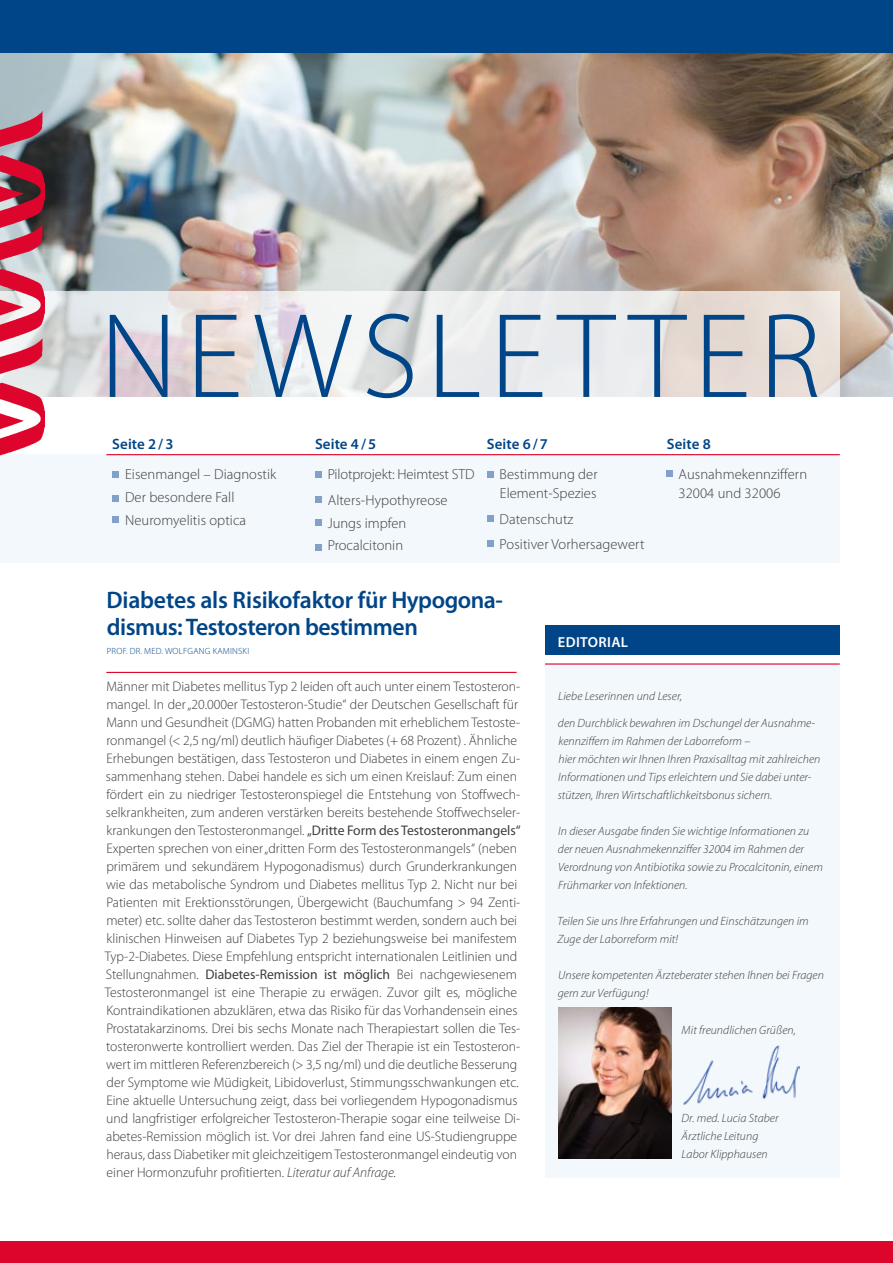
<style>
.page{position:relative;width:893px;height:1263px;background:#fff}
.page>*{position:absolute;margin:0;border:0;box-sizing:border-box;transform-origin:0 0}
.t1{font:300 121.8px "Myriad Pro";letter-spacing:.07em;color:#004587}
.t2{font:600 24px/27px "Myriad Pro";letter-spacing:-.02em;color:#004587}
.t3{font:600 15px "Myriad Pro";letter-spacing:.005em;color:#004587}
.t4{font:300 14.55px/23px "Myriad Pro";letter-spacing:.005em;color:#3c3c3b}
.t5{font:600 14.55px "Myriad Pro";letter-spacing:.025em;color:#fff}
.t6{font:300 13.95px/18px "Myriad Pro";color:#3c3c3b}
.t7{font:italic 300 12px/18px "Myriad Pro";letter-spacing:.005em;color:#3c3c3b}
.t8{font:300 9px "Myriad Pro";letter-spacing:.025em;color:#004587}
.s1{font-weight:400}
.s2{font-style:italic}
</style>
<div class="page">
<div style="left:0;top:454px;width:840px;height:109px;background:#f3f8fc"></div>
<div style="left:545px;top:664px;width:295px;height:514px;background:#f3f8fc"></div>
<div style="left:545px;top:626px;width:295px;height:29px;background:#004587"></div>
<hr style="left:545px;top:663px;width:295px;height:2px;background:#dd052b">
<img style="left:0;top:53px;width:893px;height:344px">
<hr style="left:106px;top:672px;width:411px;height:1px;background:#dd052b">
<div style="left:112px;top:471px;width:7px;height:6px;background:#81a0ca"></div>
<div style="left:112px;top:496px;width:7px;height:6px;background:#81a0ca"></div>
<div style="left:112px;top:517px;width:7px;height:6px;background:#81a0ca"></div>
<svg style="left:315px;top:471px;width:6px;height:6px"></svg>
<div style="left:315px;top:496px;width:6px;height:7px;background:#81a0ca"></div>
<div style="left:315px;top:519px;width:6px;height:7px;background:#81a0ca"></div>
<svg style="left:315px;top:544px;width:6px;height:6px"></svg>
<svg style="left:487px;top:471px;width:6px;height:6px"></svg>
<div style="left:487px;top:515px;width:6px;height:7px;background:#81a0ca"></div>
<svg style="left:487px;top:541px;width:6px;height:6px"></svg>
<img style="left:558px;top:1008px;width:113px;height:151px">
<img style="left:683px;top:1045px;width:116px;height:60px">
<svg style="left:666px;top:471px;width:6px;height:6px"></svg>
<hr style="left:106px;top:454px;width:734px;height:1px;background:#dd052b">
<div style="left:0;top:0;width:893px;height:53px;background:#004587"></div>
<div style="left:0;top:1242px;width:893px;height:21px;background:#dd052b"></div>
<svg style="left:44px;top:292px;width:796px;height:105px;background:#e6e2e2"></svg>
<img style="left:0;top:111px;width:44px;height:345px">
<h1 class="t1" style="left:100px;top:289px;width:722px">NEWSLETTER</h1>
<p class="t3" style="left:112px;top:435px;width:63px">Seite 2 / 3</p>
<p class="t3" style="left:315px;top:435px;width:63px">Seite 4 / 5</p>
<p class="t3" style="left:487px;top:435px;width:63px">Seite 6 / 7</p>
<p class="t3" style="left:667px;top:435px;width:45px">Seite 8</p>
<p class="t4" style="left:125px;top:463px;width:153px">Eisenmangel – Diagnostik<br>Der besondere Fall<br>Neuromyelitis optica</p>
<p class="t4" style="left:328px;top:462px;width:148px;line-height:25.5px">Pilotprojekt: Heimtest STD<br>Alters-Hypothyreose</p>
<p class="t4" style="left:679px;top:465px;width:130px;line-height:19px">Ausnahmekennziffern<br>32004 und 32006</p>
<p class="t4" style="left:500px;top:465px;width:100px;line-height:19px">Bestimmung der<br>Element-Spezies</p>
<p class="t4" style="left:500px;top:506px;width:146px;line-height:25.5px">Datenschutz<br>Positiver Vorhersagewert</p>
<p class="t4" style="left:328px;top:511px;width:80px">Jungs impfen<br>Procalcitonin</p>
<h2 class="t2" style="left:107px;top:587px;width:398px">Diabetes als Risikofaktor für Hypogona&shy;dismus: Testosteron bestimmen</h2>
<p class="t8" style="left:107px;top:646px;width:144px">PROF. DR. MED. WOLFGANG KAMINSKI</p>
<p class="t6" style="left:105px;top:677px;width:417px">Männer mit Diabetes mellitus Typ 2 leiden oft auch unter einem Testosteron&shy;mangel. In der „20.000er Testosteron-Studie“ der Deutschen Gesellschaft für Mann und Gesundheit (DGMG) hatten Probanden mit erheblichem Testoste&shy;ronmangel (&lt; 2,5 ng/ml) deutlich häufiger Diabetes (+ 68 Prozent) . Ähnliche Erhebungen bestätigen, dass Testosteron und Diabetes in einem engen Zu&shy;sammenhang stehen. Dabei handele es sich um einen Kreislauf: Zum einen fördert ein zu niedriger Testosteronspiegel die Entstehung von Stoffwech&shy;selkrankheiten, zum anderen verstärken bereits bestehende Stoffwechseler&shy;krankungen den Testosteronmangel. <span class="s1">„Dritte Form des Testosteronmangels“ </span>Experten sprechen von einer „dritten Form des Testosteronmangels“ (neben primärem und sekundärem Hypogonadismus) durch Grunderkrankungen wie das metabolische Syndrom und Diabetes mellitus Typ 2. Nicht nur bei Patienten mit Erektionsstörungen, Übergewicht (Bauchumfang &gt; 94 Zenti&shy;meter) etc. sollte daher das Testosteron bestimmt werden, sondern auch bei klinischen Hinweisen auf Diabetes Typ 2 beziehungsweise bei manifestem Typ-2-Diabetes. Diese Empfehlung entspricht internationalen Leitlinien und Stellungnahmen. <span class="s1">Diabetes-Remission ist möglich</span> Bei nachgewiesenem Testosteronmangel ist eine Therapie zu erwägen. Zuvor gilt es, mögliche Kontraindikationen abzuklären, etwa das Risiko für das Vorhandensein eines Prostatakarzinoms. Drei bis sechs Monate nach Therapiestart sollen die Tes&shy;tosteronwerte kontrolliert werden. Das Ziel der Therapie ist ein Testosteron&shy;wert im mittleren Referenzbereich (&gt; 3,5 ng/ml) und die deutliche Besserung der Symptome wie Müdigkeit, Libidoverlust, Stimmungsschwankungen etc.<br>Eine aktuelle Untersuchung zeigt, dass bei vorliegendem Hypogonadismus und langfristiger erfolgreicher Testosteron-Therapie sogar eine teilweise Di&shy;abetes-Remission möglich ist. Vor drei Jahren fand eine US-Studiengruppe heraus, dass Diabetiker mit gleichzeitigem Testosteronmangel eindeutig von einer Hormonzufuhr profitierten. <span class="s2">Literatur auf Anfrage.</span></p>
<p class="t5" style="left:558px;top:634px;width:72px">EDITORIAL</p>
<p class="t7" style="left:558px;top:687px;width:126px">Liebe Leserinnen und Leser,</p>
<p class="t7" style="left:558px;top:714px;width:264px">den Durchblick bewahren im Dschungel der Ausnahme&shy;kennziffern im Rahmen der Laborreform –<br>hier möchten wir Ihnen Ihren Praxisalltag mit zahlreichen Informationen und Tips erleichtern und Sie dabei unter&shy;stützen, Ihren Wirtschaftlichkeitsbonus sichern.</p>
<p class="t7" style="left:558px;top:822px;width:266px">In dieser Ausgabe finden Sie wichtige Informationen zu der neuen Ausnahmekennziffer 32004 im Rahmen der Verordnung von Antibiotika sowie zu Procalcitonin, einem Frühmarker von Infektionen.</p>
<p class="t7" style="left:557px;top:912px;width:253px">Teilen Sie uns Ihre Erfahrungen und Einschätzungen im<br>Zuge der Laborreform mit!</p>
<p class="t7" style="left:558px;top:966px;width:268px">Unsere kompetenten Ärzteberater stehen Ihnen bei Fragen gern zur Verfügung!</p>
<p class="t7" style="left:682px;top:1021px;width:116px">Mit freundlichen Grüßen,</p>
<p class="t7" style="left:682px;top:1109px;width:98px">Dr. med. Lucia Staber<br>Ärztliche Leitung<br>Labor Klipphausen</p>
</div>
